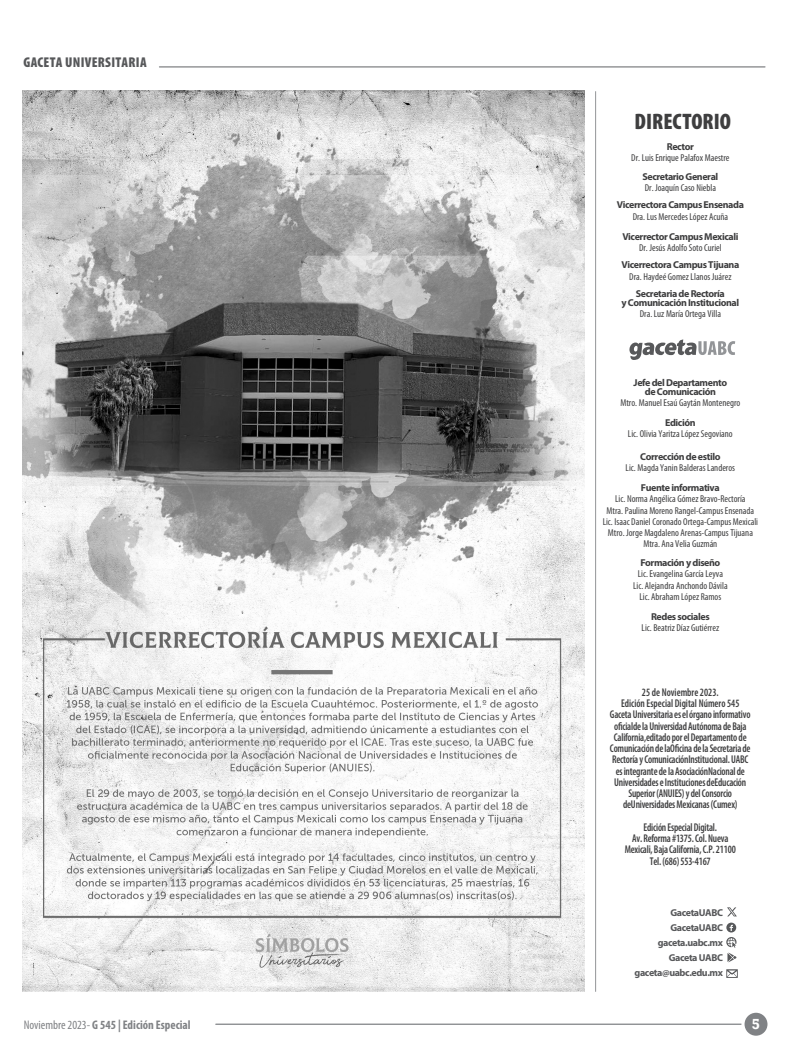
<style>
.page{position:relative;width:810px;height:1058px;background:#fff}
.page>*{position:absolute;margin:0;border:0;box-sizing:border-box;transform-origin:0 0}
.t1{font:900 condensed 22.5px "Myriad Pro";color:#3e3e3f}
.t2{font:700 15px "Rockwell";color:#fff}
.t3{font:900 condensed 14.25px "Myriad Pro";letter-spacing:.02em;color:#57585a}
.t4{font:700 condensed 12.5px "Myriad Pro";color:#808285}
.Interior_Directorio{font:600 condensed 11.25px/11.2px "Myriad Pro";letter-spacing:-.02em;color:#3e3e3f;text-align:center;scale:.9 1}
.Interior_Directorio-2{font:600 condensed 11.25px "Myriad Pro";color:#3e3e3f;scale:.9 1}
.Interior_Directorio-3{font:condensed 10px "Myriad Pro";color:#3e3e3f}
.Interiores_Directori{font:700 10px "Myriad Pro";letter-spacing:-.04em;color:#3e3e3f}
.Interior_Directorio-4{font:700 10px "Myriad Pro";letter-spacing:-.04em;color:#57585a}
.s1{font-weight:400}
</style>
<div class="page">
<hr style="left:159px;top:66px;width:606px;height:2px;background:#808285">
<hr style="left:216px;top:1023px;width:530px;height:1px;background:#808285">
<svg style="left:743px;top:1011px;width:26px;height:26px"></svg>
<div style="left:741px;top:1009px;width:30px;height:29px;border:3px solid #fff;border-radius:50%"></div>
<hr style="left:595px;top:91px;width:1px;height:900px;background:#939598">
<svg style="left:629px;top:339px;width:106px;height:21px"></svg>
<svg style="left:726px;top:969px;width:12px;height:8px"></svg>
<svg style="left:726px;top:922px;width:11px;height:40px"></svg>
<svg style="left:727px;top:907px;width:10px;height:9px"></svg>
<img style="left:23px;top:90px;width:562px;height:901px">
<h3 class="t3" style="left:23px;top:53px;width:125px">GACETA UNIVERSITARIA</h3>
<p class="t1" style="left:635px;top:107px;width:98px">DIRECTORIO</p>
<p class="Interiores_Directori" style="left:667px;top:140px;width:28px">Rector</p>
<p class="Interior_Directorio-3" style="left:631px;top:152px;width:100px">Dr. Luis Enrique Palafox Maestre</p>
<p class="Interiores_Directori" style="left:642px;top:170px;width:77px">Secretario General</p>
<p class="Interior_Directorio-3" style="left:645px;top:182px;width:73px">Dr. Joaquín Caso Niebla</p>
<p class="Interiores_Directori" style="left:617px;top:198px;width:129px">Vicerrectora Campus Ensenada</p>
<p class="Interior_Directorio-3" style="left:633px;top:210px;width:97px">Dra. Lus Mercedes López Acuña</p>
<p class="Interiores_Directori" style="left:622px;top:230px;width:118px">Vicerrector Campus Mexicali</p>
<p class="Interior_Directorio-3" style="left:639px;top:242px;width:84px">Dr. Jesús Adolfo Soto Curiel</p>
<p class="Interiores_Directori" style="left:622px;top:258px;width:119px">Vicerrectora Campus Tijuana</p>
<p class="Interior_Directorio-3" style="left:629px;top:270px;width:104px">Dra. Haydeé Gomez Llanos Juárez</p>
<p class="Interiores_Directori" style="left:636px;top:287px;width:90px">Secretaria de Rectoría</p>
<p class="Interiores_Directori" style="left:622px;top:296px;width:119px">y Comunicación Institucional</p>
<p class="Interior_Directorio-3" style="left:640px;top:308px;width:83px">Dra. Luz María Ortega Villa</p>
<p class="Interiores_Directori" style="left:634px;top:376px;width:95px">Jefe del Departamento</p>
<p class="Interiores_Directori" style="left:645px;top:385px;width:73px">de Comunicación</p>
<p class="Interior_Directorio-3" style="left:620px;top:397px;width:122px">Mtro. Manuel Esaú Gaytán Montenegro</p>
<p class="Interiores_Directori" style="left:665px;top:416px;width:32px">Edición</p>
<p class="Interior_Directorio-3" style="left:628px;top:428px;width:106px">Lic. Olivia Yaritza López Segoviano</p>
<p class="Interiores_Directori" style="left:640px;top:450px;width:82px">Corrección de estilo</p>
<p class="Interior_Directorio-3" style="left:626px;top:462px;width:111px">Lic. Magda Yanin Balderas Landeros</p>
<p class="Interiores_Directori" style="left:641px;top:481px;width:80px">Fuente informativa</p>
<p class="Interior_Directorio-3" style="left:615px;top:493px;width:132px">Lic. Norma Angélica Gómez Bravo-Rectoría</p>
<p class="Interior_Directorio-3" style="left:607px;top:504px;width:149px">Mtra. Paulina Moreno Rangel-Campus Ensenada</p>
<p class="Interior_Directorio-3" style="left:603px;top:515px;width:157px">Lic. Isaac Daniel Coronado Ortega-Campus Mexicali</p>
<p class="Interior_Directorio-3" style="left:608px;top:527px;width:147px">Mtro. Jorge Magdaleno Arenas-Campus Tijuana</p>
<p class="Interior_Directorio-3" style="left:643px;top:538px;width:75px">Mtra. Ana Velia Guzmán</p>
<p class="Interiores_Directori" style="left:640px;top:556px;width:82px">Formación y diseño</p>
<p class="Interior_Directorio-3" style="left:638px;top:568px;width:87px">Lic. Evangelina García Leyva</p>
<p class="Interior_Directorio-3" style="left:633px;top:579px;width:96px">Lic. Alejandra Anchondo Dávila</p>
<p class="Interior_Directorio-3" style="left:639px;top:590px;width:83px">Lic. Abraham López Ramos</p>
<p class="Interiores_Directori" style="left:651px;top:610px;width:60px">Redes sociales</p>
<p class="Interior_Directorio-3" style="left:642px;top:622px;width:79px">Lic. Beatriz Díaz Gutiérrez</p>
<p class="Interior_Directorio-2" style="left:642px;top:685px;width:87px">25 de Noviembre 2023.</p>
<p class="Interior_Directorio-2" style="left:621px;top:696px;width:133px">Edición Especial Digital Número 545</p>
<p class="Interior_Directorio" style="left:610px;top:709px;width:158px">Gaceta Universitaria es el órgano informativo oficialde la Universidad Autónoma de Baja California,editado por el Departamento de Comunicación de laOficina de la Secretaria de Rectoría y ComunicaciónInstitucional. UABC es integrante de la AsociaciónNacional de Universidades e Instituciones deEducación Superior (ANUIES) y del Consorcio deUniversidades Mexicanas (Cumex)</p>
<p class="Interior_Directorio" style="left:644px;top:821px;width:83px">Edición Especial Digital.</p>
<p class="Interior_Directorio" style="left:632px;top:832px;width:108px">Av. Reforma #1375. Col. Nueva</p>
<p class="Interior_Directorio" style="left:625px;top:844px;width:125px">Mexicali, Baja California, C.P. 21100</p>
<p class="Interior_Directorio" style="left:650px;top:855px;width:69px">Tel. (686) 553-4167</p>
<p class="Interior_Directorio-4" style="left:670px;top:906px;width:54px">GacetaUABC</p>
<p class="Interior_Directorio-4" style="left:670px;top:921px;width:54px">GacetaUABC</p>
<p class="Interior_Directorio-4" style="left:658px;top:936px;width:67px">gaceta.uabc.mx</p>
<p class="Interior_Directorio-4" style="left:669px;top:951px;width:56px">Gaceta UABC</p>
<p class="Interior_Directorio-4" style="left:635px;top:966px;width:90px">gaceta@uabc.edu.mx</p>
<p class="t4" style="left:24px;top:1016px;width:168px"><span class="s1">Noviembre 2023-</span> G 545 | Edición Especial</p>
<h2 class="t2" style="left:752px;top:1015px;width:10px">5</h2>
</div>
